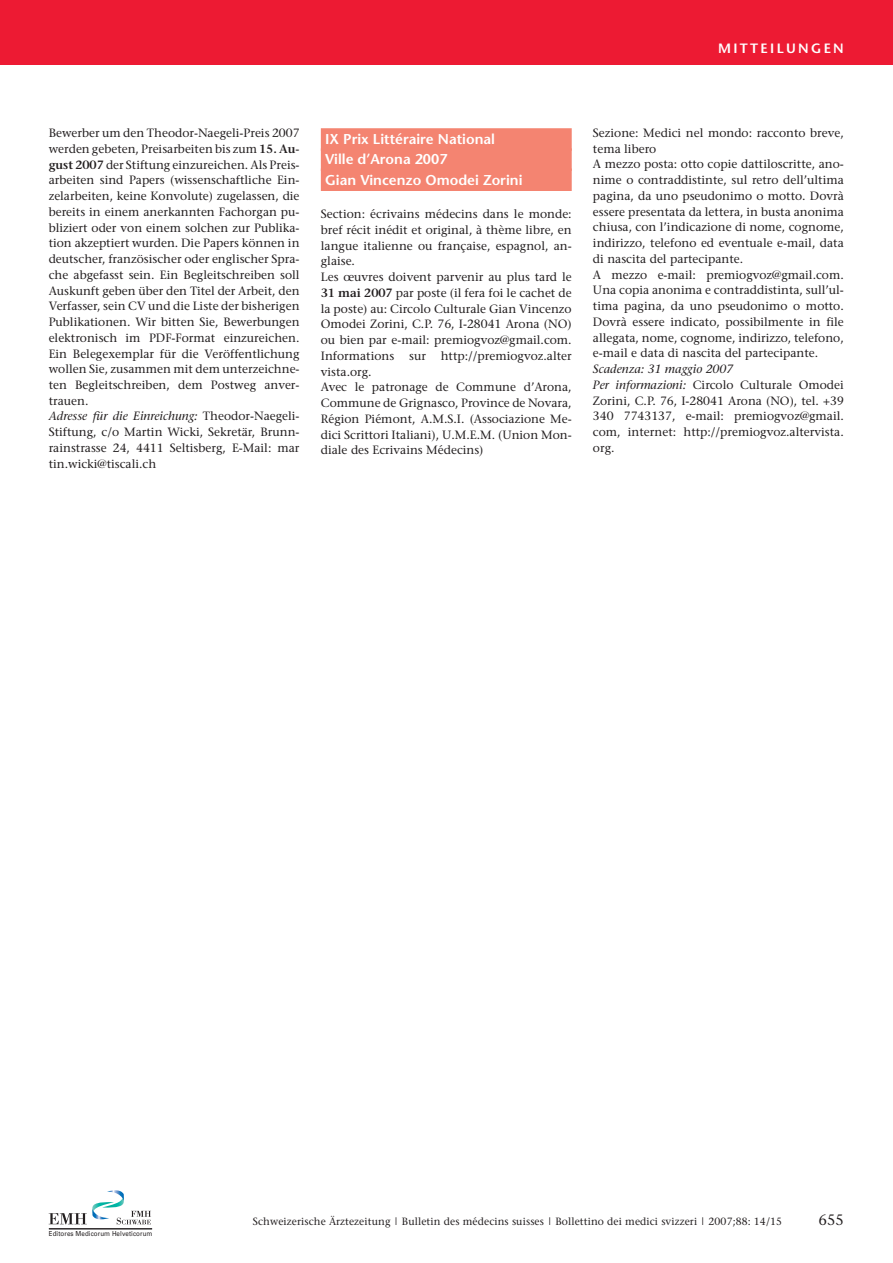
<style>
.page{position:relative;width:893px;height:1263px;background:#fff}
.page>*{position:absolute;margin:0;border:0;box-sizing:border-box;transform-origin:0 0}
.t1{font:15px "Stone Serif";color:#231f20}
.t2{font:600 14.25px/20.1px "Stone Sans";color:#fff}
.t3{font:600 13.5px "Stone Sans";letter-spacing:.17em;color:#fff}
.t4{font:12px/15.8px "Stone Serif";color:#231f20}
.t5{font:10.5px "Stone Serif";letter-spacing:.01em;color:#231f20}
.t6{font:6.9px "Univers";letter-spacing:.015em;color:#231f20;scale:.9 1}
.s1{font-weight:600}
.s2{font-style:italic}
</style>
<div class="page">
<div style="left:321px;top:128px;width:251px;height:23px;background:#f48471"></div>
<div style="left:321px;top:148px;width:251px;height:23px;background:#f48471"></div>
<div style="left:321px;top:168px;width:251px;height:23px;background:#f48471"></div>
<svg style="left:49px;top:1190px;width:102px;height:34px"></svg>
<hr style="left:49px;top:1228px;width:103px;height:1px;background:#231f20">
<div style="left:0;top:0;width:893px;height:64px;background:#ed1a33"></div>
<p class="t3" style="left:718px;top:42px;width:127px">MITTEILUNGEN</p>
<p class="t4" style="left:49px;top:126px;width:252px">Bewerber um den Theodor-Naegeli-Preis 2007 werden gebeten, Preisarbeiten bis zum <span class="s1">15. Au&shy;gust 2007</span> der Stiftung einzureichen. Als Preis&shy;arbeiten sind Papers (wissenschaftliche Ein&shy;zelarbeiten, keine Konvolute) zugelassen, die bereits in einem anerkannten Fachorgan pu&shy;bliziert oder von einem solchen zur Publika&shy;tion akzeptiert wurden. Die Papers können in deutscher, französischer oder englischer Spra&shy;che abgefasst sein. Ein Begleitschreiben soll Auskunft geben über den Titel der Arbeit, den Verfasser, sein CV und die Liste der bisherigen Publikationen. Wir bitten Sie, Bewerbungen elektronisch im PDF-Format einzureichen.<br>Ein Belegexemplar für die Veröffentlichung wollen Sie, zusammen mit dem unterzeichne&shy;ten Begleitschreiben, dem Postweg anver&shy;trauen.<br><span class="s2">Adresse für die Einreichung:</span> Theodor-Naegeli-Stiftung, c/o Martin Wicki, Sekretär, Brunn&shy;rainstrasse 24, 4411 Seltisberg, E-Mail: mar tin.wicki@tiscali.ch</p>
<p class="t2" style="left:325px;top:131px;width:199px">IX Prix Littéraire National<br>Ville d’Arona 2007<br>Gian Vincenzo Omodei Zorini</p>
<p class="t4" style="left:321px;top:207px;width:252px">Section: écrivains médecins dans le monde: bref récit inédit et original, à thème libre, en langue italienne ou française, espagnol, an&shy;glaise.<br>Les œuvres doivent parvenir au plus tard le <span class="s1">31 mai 2007</span> par poste (il fera foi le cachet de la poste) au: Circolo Culturale Gian Vincenzo Omodei Zorini, C.P. 76, I-28041 Arona (NO) ou bien par e-mail: premiogvoz@gmail.com.<br>Informations sur http://premiogvoz.alter vista.org.<br>Avec le patronage de Commune d’Arona, Commune de Grignasco, Province de Novara, Région Piémont, A.M.S.I. (Associazione Me&shy;dici Scrittori Italiani), U.M.E.M. (Union Mon&shy;diale des Ecrivains Médecins)</p>
<p class="t4" style="left:593px;top:126px;width:252px">Sezione: Medici nel mondo: racconto breve, tema libero<br>A mezzo posta: otto copie dattiloscritte, ano&shy;nime o contraddistinte, sul retro dell’ultima pagina, da uno pseudonimo o motto. Dovrà essere presentata da lettera, in busta anonima chiusa, con l’indicazione di nome, cognome, indirizzo, telefono ed eventuale e-mail, data di nascita del partecipante.<br>A mezzo e-mail: premiogvoz@gmail.com.<br>Una copia anonima e contraddistinta, sull’ul&shy;tima pagina, da uno pseudonimo o motto.<br>Dovrà essere indicato, possibilmente in file allegata, nome, cognome, indirizzo, telefono, e-mail e data di nascita del partecipante.</p>
<p class="t4" style="left:593px;top:362px;width:252px"><span class="s2">Scadenza: 31 maggio 2007<br>Per informazioni:</span> Circolo Culturale Omodei Zorini, C.P. 76, I-28041 Arona (NO), tel. +39<br>340 7743137, e-mail: premiogvoz@gmail. com, internet: http://premiogvoz.altervista. org.</p>
<p class="t6" style="left:49px;top:1229px;width:117px">Editores Medicorum Helveticorum</p>
<p class="t5" style="left:253px;top:1217px;width:531px">Schweizerische Ärztezeitung | Bulletin des médecins suisses | Bollettino dei medici svizzeri | 2007;88: 14/15</p>
<p class="t1" style="left:818px;top:1213px;width:27px">655</p>
</div>
